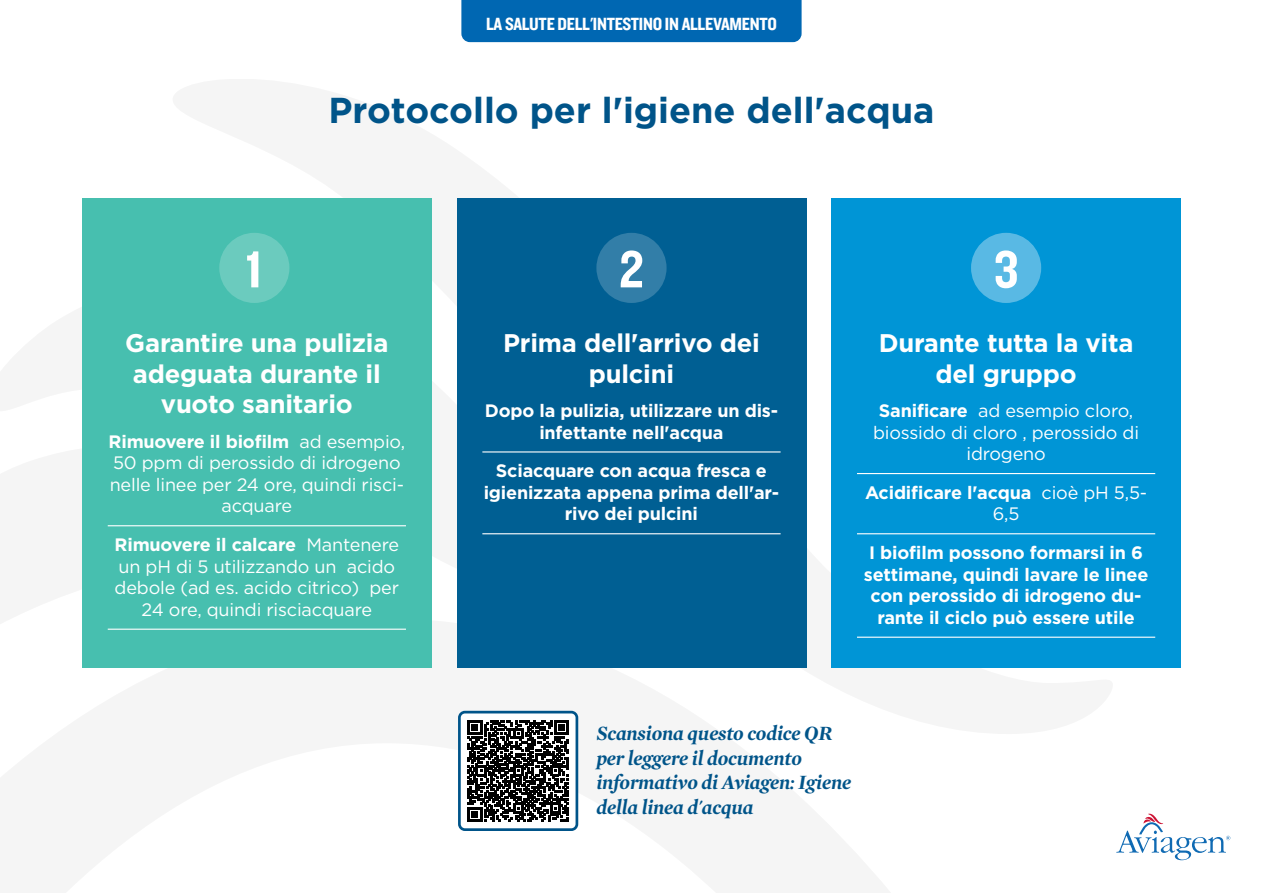
<style>
.page{position:relative;width:1263px;height:893px;background:#fff}
.page>*{position:absolute;margin:0;border:0;box-sizing:border-box;transform-origin:0 0}
.t1{font:54px "Knockout 50 Welterweight";color:#fff}
.t2{font:700 36px "Gotham";color:#005489}
.t3{font:700 25.5px/30.6px "Gotham";letter-spacing:-.01em;color:#fff;text-align:center}
.t4{font:italic 700 20.7px/24.8px "Mercury Display";letter-spacing:-.01em;color:#005489}
.t5{font:18.3px "Knockout 50 Welterweight";letter-spacing:-.015em;color:#fff}
.t6{font:18px/21.6px "Gotham";letter-spacing:-.01em;color:#fff;text-align:center}
.t7{font:700 18px/21.6px "Gotham";letter-spacing:-.01em;color:#fff;text-align:center}
.s1{font-weight:700}
.s2{font-weight:400}
</style>
<div class="page">
<div style="left:82px;top:199px;width:350px;height:469px;background:#47bfaf"></div>
<div style="left:219px;top:233px;width:70px;height:70px;background:#6bcbbe;border-radius:50%"></div>
<svg style="left:468px;top:720px;width:101px;height:101px"></svg>
<div style="left:458px;top:711px;width:120px;height:120px;border:3px solid #005489;border-radius:6px"></div>
<div style="left:457px;top:199px;width:349px;height:469px;background:#005f93"></div>
<div style="left:831px;top:199px;width:350px;height:469px;background:#0095d6"></div>
<hr style="left:108px;top:525px;width:298px;height:1px;background:#fff">
<hr style="left:108px;top:629px;width:298px;height:1px;background:#fff">
<div style="left:596px;top:233px;width:70px;height:70px;background:#327ea8;border-radius:50%"></div>
<hr style="left:482px;top:451px;width:299px;height:1px;background:#fff">
<hr style="left:482px;top:533px;width:299px;height:1px;background:#fff">
<div style="left:971px;top:233px;width:70px;height:70px;background:#59b9e4;border-radius:50%"></div>
<hr style="left:857px;top:473px;width:298px;height:1px;background:#fff">
<hr style="left:857px;top:533px;width:298px;height:1px;background:#fff">
<hr style="left:857px;top:637px;width:298px;height:1px;background:#fff">
<svg style="left:1116px;top:814px;width:114px;height:46px"></svg>
<div style="left:461px;top:0;width:340px;height:42px;background:#0067b2"></div>
<p class="t5" style="left:486px;top:12px;width:292px">LA SALUTE DELL'INTESTINO IN ALLEVAMENTO</p>
<h1 class="t1" style="left:245px;top:234px;width:20px">1</h1>
<h2 class="t2" style="left:328px;top:87px;width:607px">Protocollo per l'igiene dell'acqua</h2>
<h1 class="t1" style="left:619px;top:234px;width:26px">2</h1>
<h1 class="t1" style="left:994px;top:234px;width:26px">3</h1>
<h3 class="t3" style="left:125px;top:328px;width:265px">Garantire una pulizia adeguata durante il vuoto sanitario</h3>
<p class="t6" style="left:109px;top:430px;width:298px"><span class="s1">Rimuovere il biofilm</span> ad esempio,<br>50 ppm di perossido di idrogeno nelle linee per 24 ore, quindi risci&shy;acquare</p>
<p class="t6" style="left:115px;top:533px;width:286px"><span class="s1">Rimuovere il calcare</span> Mantenere un pH di 5 utilizzando un acido debole (ad es. acido citrico) per<br>24 ore, quindi risciacquare</p>
<h3 class="t3" style="left:503px;top:328px;width:258px">Prima dell'arrivo dei pulcini</h3>
<p class="t7" style="left:485px;top:400px;width:295px">Dopo la pulizia, utilizzare un dis&shy;infettante nell'acqua</p>
<p class="t7" style="left:484px;top:460px;width:297px">Sciacquare con acqua fresca e igienizzata appena prima dell'ar&shy;rivo dei pulcini</p>
<h3 class="t3" style="left:879px;top:328px;width:256px">Durante tutta la vita del gruppo</h3>
<p class="t6" style="left:873px;top:399px;width:267px"><span class="s1">Sanificare</span> ad esempio cloro, biossido di cloro , perossido di idrogeno</p>
<p class="t7" style="left:865px;top:482px;width:284px">Acidificare l'acqua <span class="s2">cioè pH 5,5-<br>6,5</span></p>
<p class="t7" style="left:864px;top:542px;width:286px">I biofilm possono formarsi in 6 settimane, quindi lavare le linee con perossido di idrogeno du&shy;rante il ciclo può essere utile</p>
<p class="t4" style="left:596px;top:721px;width:256px">Scansiona questo codice QR per leggere il documento informativo di Aviagen: Igiene della linea d'acqua</p>
</div>
